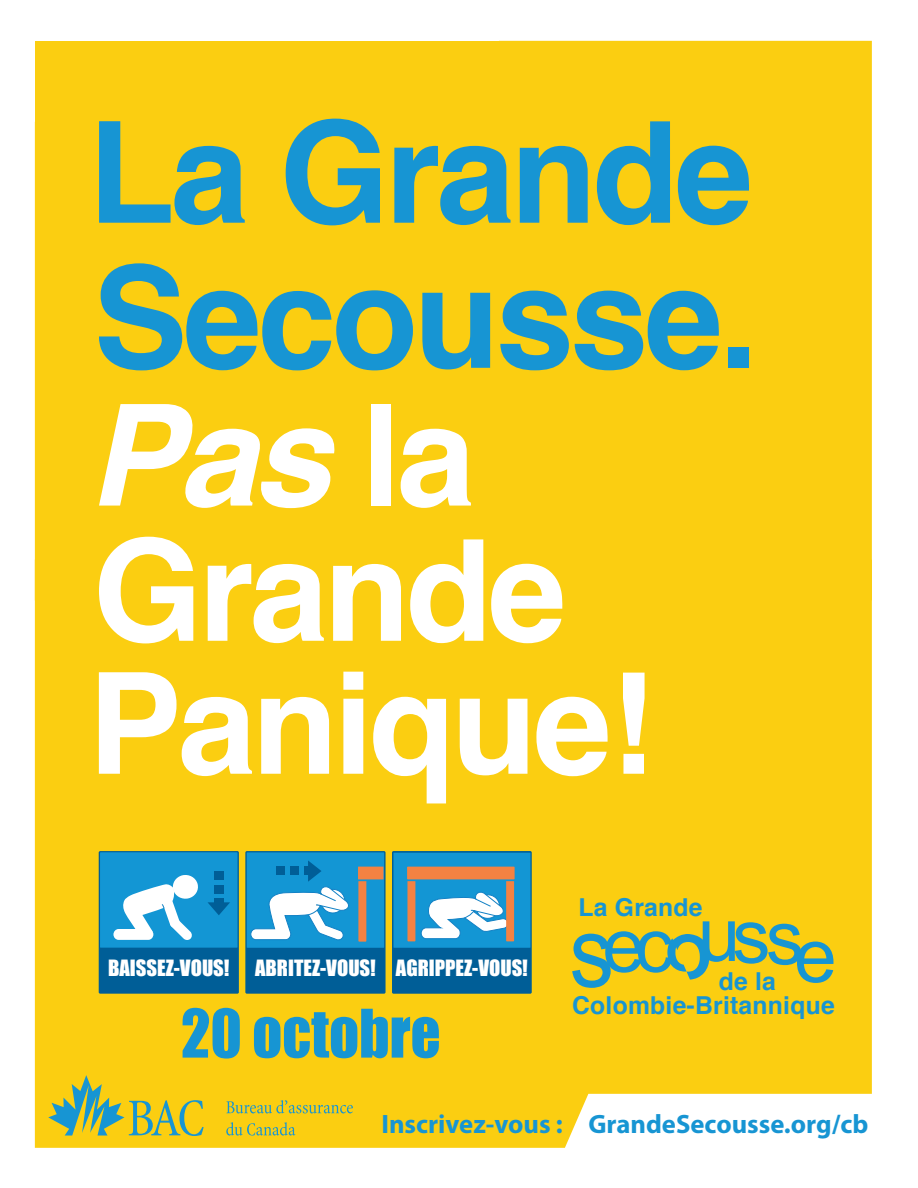
<style>
.page{position:relative;width:918px;height:1188px;background:#fff}
.page>*{position:absolute;margin:0;border:0;box-sizing:border-box;transform-origin:0 0}
.t1{font:700 141px/282.9px "Helvetica";letter-spacing:-.03em;color:#1795d3}
.t2{font:700 141px/132.9px "Helvetica";letter-spacing:-.03em;color:#fff}
.t3{font:61.8px "Impact";color:#1795d3;scale:.95 1}
.t4{font:700 26.7px "Myriad Pro";color:#1795d3}
.t5{font:700 24.75px "Helvetica";letter-spacing:.01em;color:#1795d3}
.t6{font:20.55px "Impact";color:#fff}
.s1{font-style:italic;color:#fff}
.s2{color:#fff}
</style>
<div class="page">
<div style="left:35px;top:41px;width:837px;height:519px;background:#fbce11"></div>
<div style="left:35px;top:560px;width:837px;height:588px;background:#fbce11"></div>
<svg style="left:572px;top:921px;width:261px;height:67px;background:#b0bb50"></svg>
<svg style="left:226px;top:1100px;width:127px;height:13px;background:#c9c13a"></svg>
<svg style="left:226px;top:1122px;width:69px;height:14px"></svg>
<svg style="left:48px;top:1075px;width:156px;height:61px;background:#bebe43"></svg>
<div style="left:392px;top:851px;width:140px;height:143px;background:#005e97;border-radius:2px"></div>
<div style="left:393px;top:853px;width:138px;height:95px;background:#1396d4"></div>
<div style="left:407px;top:867px;width:108px;height:12px;background:#f48242"></div>
<svg style="left:407px;top:881px;width:8px;height:60px"></svg>
<svg style="left:421px;top:881px;width:93px;height:60px"></svg>
<div style="left:245px;top:851px;width:141px;height:143px;background:#005e97;border-radius:2px"></div>
<div style="left:247px;top:852px;width:137px;height:96px;background:#1396d4"></div>
<div style="left:358px;top:867px;width:25px;height:12px;background:#f48242"></div>
<svg style="left:358px;top:881px;width:8px;height:61px"></svg>
<svg style="left:250px;top:860px;width:99px;height:80px"></svg>
<div style="left:99px;top:851px;width:140px;height:143px;background:#005e97;border-radius:2px"></div>
<div style="left:100px;top:852px;width:138px;height:96px;background:#1396d4"></div>
<div style="left:113px;top:929px;width:40px;height:11px;background:#fff;border-radius:5px"></div>
<svg style="left:122px;top:875px;width:76px;height:65px"></svg>
<div style="left:214px;top:899px;width:9px;height:7px;background:#005e97"></div>
<svg style="left:208px;top:902px;width:22px;height:13px"></svg>
<div style="left:214px;top:885px;width:9px;height:8px;background:#005e97"></div>
<div style="left:214px;top:871px;width:9px;height:9px;background:#005e97"></div>
<h1 class="t1" style="left:88px;top:33px;width:667px">La Grande<br><span class="s1">Pas</span> <span class="s2">la</span></h1>
<h1 class="t1" style="left:93px;top:179px;width:666px">Secousse.</h1>
<h1 class="t2" style="left:88px;top:527px;width:568px">Grande<br>Panique!</h1>
<p class="t6" style="left:108px;top:952px;width:421px">BAISSEZ-VOUS! ABRITEZ-VOUS! AGRIPPEZ-VOUS!</p>
<h2 class="t3" style="left:181px;top:985px;width:275px">20 octobre</h2>
<p class="t5" style="left:579px;top:888px;width:126px">La Grande</p>
<p class="t5" style="left:719px;top:961px;width:59px">de la</p>
<p class="t5" style="left:572px;top:985px;width:264px">Colombie-Britannique</p>
<p class="t4" style="left:381px;top:1107px;width:489px">Inscrivez-vous : GrandeSecousse.org/cb</p>
</div>
